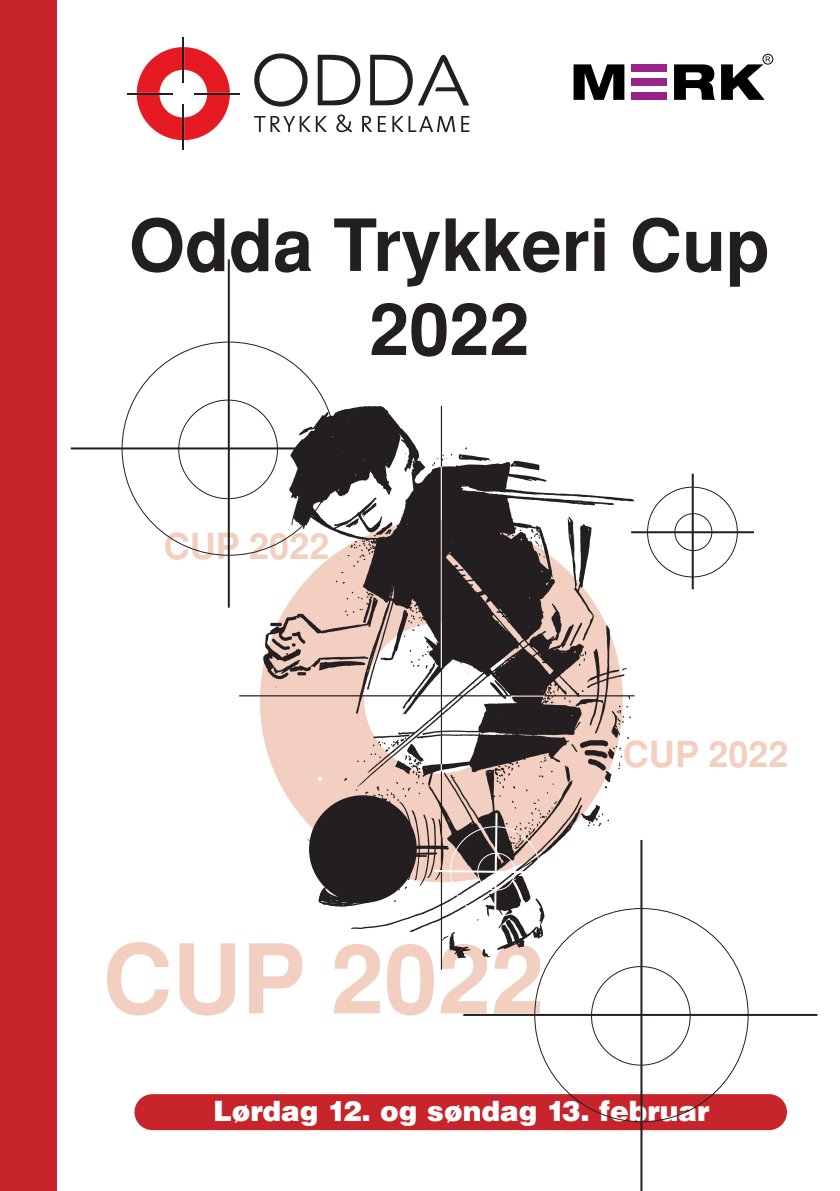
<style>
.page{position:relative;width:840px;height:1191px;background:#fff}
.page>*{position:absolute;margin:0;border:0;box-sizing:border-box;transform-origin:0 0}
.t1{font:700 96px "Helvetica";color:#f2cfc0}
.t2{font:700 72px/84px "Helvetica";color:#231f20;text-align:center}
.t3{font:700 36px "Helvetica";color:#f2cfc0}
.t4{font:900 28px "Helvetica";color:#fff}
</style>
<div class="page">
<div style="left:134px;top:1094px;width:652px;height:36px;background:#c8242b;border-radius:18px"></div>
<img style="left:217px;top:392px;width:442px;height:611px">
<svg style="left:317px;top:776px;width:5px;height:5px"></svg>
<div style="left:309px;top:795px;width:107px;height:108px;background:#231f20;border-radius:50%"></div>
<hr style="left:463px;top:1014px;width:353px;height:2px;background:#231f20">
<hr style="left:640px;top:840px;width:2px;height:351px;background:#231f20">
<div style="left:590px;top:966px;width:100px;height:99px;border:2px solid #231f20;border-radius:50%"></div>
<div style="left:178px;top:399px;width:100px;height:100px;border:2px solid #231f20;border-radius:50%"></div>
<hr style="left:71px;top:447px;width:313px;height:2px;background:#231f20">
<hr style="left:228px;top:259px;width:2px;height:348px;background:#231f20">
<hr style="left:630px;top:531px;width:123px;height:2px;background:#231f20">
<hr style="left:691px;top:473px;width:2px;height:116px;background:#231f20">
<div style="left:646px;top:487px;width:91px;height:90px;border:2px solid #231f20;border-radius:50%"></div>
<div style="left:674px;top:513px;width:38px;height:38px;border:2px solid #231f20;border-radius:50%"></div>
<svg style="left:432px;top:811px;width:126px;height:120px"></svg>
<div style="left:449px;top:826px;width:92px;height:91px;border:2px solid #fff;border-radius:50%"></div>
<div style="left:477px;top:852px;width:38px;height:38px;border:2px solid #fff;border-radius:50%"></div>
<div style="left:0;top:0;width:57px;height:1191px;background:#c8242b"></div>
<svg style="left:573px;top:64px;width:51px;height:36px"></svg>
<svg style="left:674px;top:64px;width:40px;height:36px"></svg>
<div style="left:631px;top:64px;width:35px;height:8px;background:#9a238b"></div>
<div style="left:631px;top:92px;width:35px;height:8px;background:#9a238b"></div>
<div style="left:631px;top:78px;width:35px;height:8px;background:#9a238b"></div>
<div style="left:762px;top:54px;width:10px;height:10px;border:1px solid #000;border-radius:50%"></div>
<svg style="left:721px;top:57px;width:49px;height:43px"></svg>
<svg style="left:254px;top:116px;width:73px;height:16px"></svg>
<svg style="left:336px;top:114px;width:16px;height:18px"></svg>
<svg style="left:362px;top:116px;width:24px;height:16px"></svg>
<svg style="left:392px;top:116px;width:63px;height:16px"></svg>
<svg style="left:461px;top:116px;width:8px;height:16px"></svg>
<svg style="left:254px;top:53px;width:53px;height:54px"></svg>
<svg style="left:317px;top:55px;width:43px;height:50px"></svg>
<svg style="left:370px;top:55px;width:99px;height:50px"></svg>
<svg style="left:137px;top:47px;width:93px;height:93px"></svg>
<hr style="left:127px;top:93px;width:45px;height:1px;background:#231f20">
<hr style="left:182px;top:38px;width:2px;height:45px;background:#231f20">
<hr style="left:182px;top:104px;width:2px;height:46px;background:#231f20">
<hr style="left:194px;top:93px;width:45px;height:1px;background:#231f20">
<h2 class="t2" style="left:129px;top:204px;width:642px">Odda Trykkeri Cup<br>2022</h2>
<p class="t3" style="left:164px;top:525px;width:167px">CUP 2022</p>
<h1 class="t1" style="left:103px;top:924px;width:443px">CUP 2022</h1>
<p class="t3" style="left:622px;top:733px;width:167px">CUP 2022</p>
<p class="t4" style="left:213px;top:1100px;width:498px">Lørdag 12. og søndag 13. februar</p>
</div>
